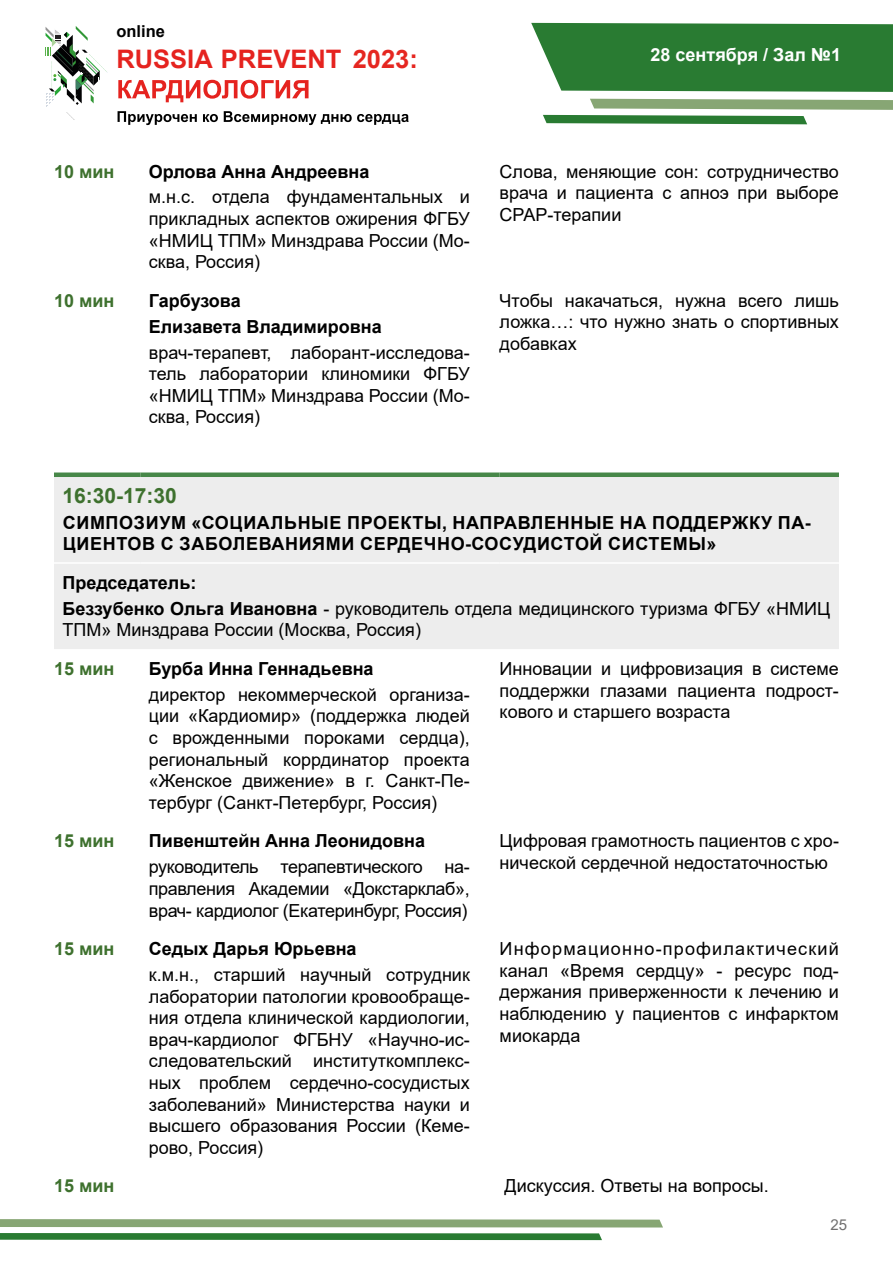
<style>
.page{position:relative;width:893px;height:1263px;background:#fff}
.page>*{position:absolute;margin:0;border:0;box-sizing:border-box;transform-origin:0 0}
.t1{font:700 25.5px "Arial";color:#e5231f}
.t2{font:700 25.5px "Arial";color:#e52721}
.t3{font:700 21px "Arial";color:#3e712e}
.t4{font:18px/21.6px "Arial";color:#000;text-align:justify}
.t5{font:700 18px/25.8px "Arial";color:#000}
.t6{font:700 18px/21.6px "Arial";letter-spacing:.035em;color:#000}
.t7{font:700 18px "Arial";color:#3e712e}
.t8{font:700 18px "Arial";color:#fff}
.t9{font:700 16.5px "Arial";color:#000}
.t10{font:15px "Arial";color:#706f6f}
.s1{font-weight:700}
</style>
<div class="page">
<svg style="left:531px;top:23px;width:362px;height:69px"></svg>
<svg style="left:543px;top:99px;width:350px;height:25px"></svg>
<svg style="left:0;top:1233px;width:602px;height:7px"></svg>
<svg style="left:0;top:1219px;width:663px;height:8px"></svg>
<svg style="left:118px;top:80px;width:191px;height:22px"></svg>
<svg style="left:118px;top:111px;width:79px;height:14px"></svg>
<svg style="left:203px;top:114px;width:15px;height:8px"></svg>
<svg style="left:224px;top:111px;width:185px;height:14px"></svg>
<svg style="left:46px;top:26px;width:62px;height:94px"></svg>
<div style="left:54px;top:477px;width:785px;height:172px;background:#ededed"></div>
<div style="left:54px;top:472px;width:86px;height:5px;background:#478748"></div>
<div style="left:140px;top:472px;width:360px;height:5px;background:#478748"></div>
<div style="left:500px;top:472px;width:339px;height:5px;background:#478748"></div>
<hr style="left:54px;top:562px;width:86px;height:2px;background:#fff">
<hr style="left:140px;top:562px;width:360px;height:2px;background:#fff">
<hr style="left:500px;top:562px;width:339px;height:2px;background:#fff">
<p class="t9" style="left:116px;top:20px;width:50px">online</p>
<h1 class="t1" style="left:116px;top:41px;width:290px">RUSSIA PREVENT 2020</h1>
<h1 class="t2" style="left:353px;top:41px;width:67px">2023:</h1>
<p class="t8" style="left:651px;top:42px;width:192px">28 сентября / Зал №1</p>
<p class="t7" style="left:54px;top:159px;width:62px">10 мин</p>
<p class="t5" style="left:149px;top:159px;width:222px">Орлова Анна Андреевна</p>
<p class="t4" style="left:149px;top:186px;width:323px">м.н.с. отдела фундаментальных и прикладных аспектов ожирения ФГБУ «НМИЦ ТПМ» Минздрава России (Мо&shy;сква, Россия)</p>
<p class="t7" style="left:54px;top:288px;width:62px">10 мин</p>
<p class="t5" style="left:149px;top:288px;width:234px">Гарбузова<br>Елизавета Владимировна</p>
<p class="t4" style="left:149px;top:341px;width:323px">врач-терапевт, лаборант-исследова&shy;тель лаборатории клиномики ФГБУ «НМИЦ ТПМ» Минздрава России (Мо&shy;сква, Россия)</p>
<p class="t4" style="left:500px;top:160px;width:341px">Слова, меняющие сон: сотрудничество врача и пациента с апноэ при выборе СРАР-терапии</p>
<p class="t4" style="left:500px;top:290px;width:341px">Чтобы накачаться, нужна всего лишь ложка…: что нужно знать о спортивных добавках</p>
<p class="t3" style="left:63px;top:481px;width:116px">16:30-17:30</p>
<p class="t6" style="left:63px;top:512px;width:749px">СИМПОЗИУМ «СОЦИАЛЬНЫЕ ПРОЕКТЫ, НАПРАВЛЕННЫЕ НА ПОДДЕРЖКУ ПА-<br>ЦИЕНТОВ С ЗАБОЛЕВАНИЯМИ СЕРДЕЧНО-СОСУДИСТОЙ СИСТЕМЫ»</p>
<p class="t4" style="left:62px;top:569px;width:769px;line-height:25.8px"><span class="s1">Председатель:<br>Беззубенко Ольга Ивановна</span> - руководитель отдела медицинского туризма ФГБУ «НМИЦ</p>
<p class="t4" style="left:62px;top:619px;width:360px">ТПМ» Минздрава России (Москва, Россия)</p>
<p class="t7" style="left:54px;top:656px;width:62px">15 мин</p>
<p class="t5" style="left:149px;top:656px;width:226px">Бурба Инна Геннадьевна</p>
<p class="t4" style="left:149px;top:683px;width:323px">директор некоммерческой организа&shy;ции «Кардиомир» (поддержка людей с врожденными пороками сердца), региональный коррдинатор проекта «Женское движение» в г. Санкт-Пе&shy;тербург (Санкт-Петербург, Россия)</p>
<p class="t4" style="left:500px;top:658px;width:341px">Инновации и цифровизация в системе поддержки глазами пациента подрост&shy;кового и старшего возраста</p>
<p class="t7" style="left:54px;top:828px;width:62px">15 мин</p>
<p class="t5" style="left:149px;top:828px;width:278px">Пивенштейн Анна Леонидовна</p>
<p class="t4" style="left:149px;top:856px;width:322px">руководитель терапевтического на&shy;правления Академии «Докстарклаб», врач- кардиолог (Екатеринбург, Россия)</p>
<p class="t7" style="left:54px;top:936px;width:62px">15 мин</p>
<p class="t5" style="left:149px;top:936px;width:209px">Седых Дарья Юрьевна</p>
<p class="t4" style="left:149px;top:964px;width:323px">к.м.н., старший научный сотрудник лаборатории патологии кровообраще&shy;ния отдела клинической кардиологии, врач-кардиолог ФГБНУ «Научно-ис&shy;следовательский институткомплекс&shy;ных проблем сердечно-сосудистых заболеваний» Министерства науки и высшего образования России (Кеме&shy;рово, Россия)</p>
<p class="t4" style="left:500px;top:830px;width:341px">Цифровая грамотность пациентов с хро&shy;нической сердечной недостаточностью</p>
<p class="t4" style="left:500px;top:938px;width:341px">Информационно-профилактический канал «Время сердцу» - ресурс под&shy;держания приверженности к лечению и наблюдению у пациентов с инфарктом миокарда</p>
<p class="t7" style="left:54px;top:1173px;width:62px">15 мин</p>
<p class="t4" style="left:505px;top:1175px;width:266px">Дискуссия. Ответы на вопросы.</p>
<p class="t10" style="left:831px;top:1215px;width:18px">25</p>
</div>
